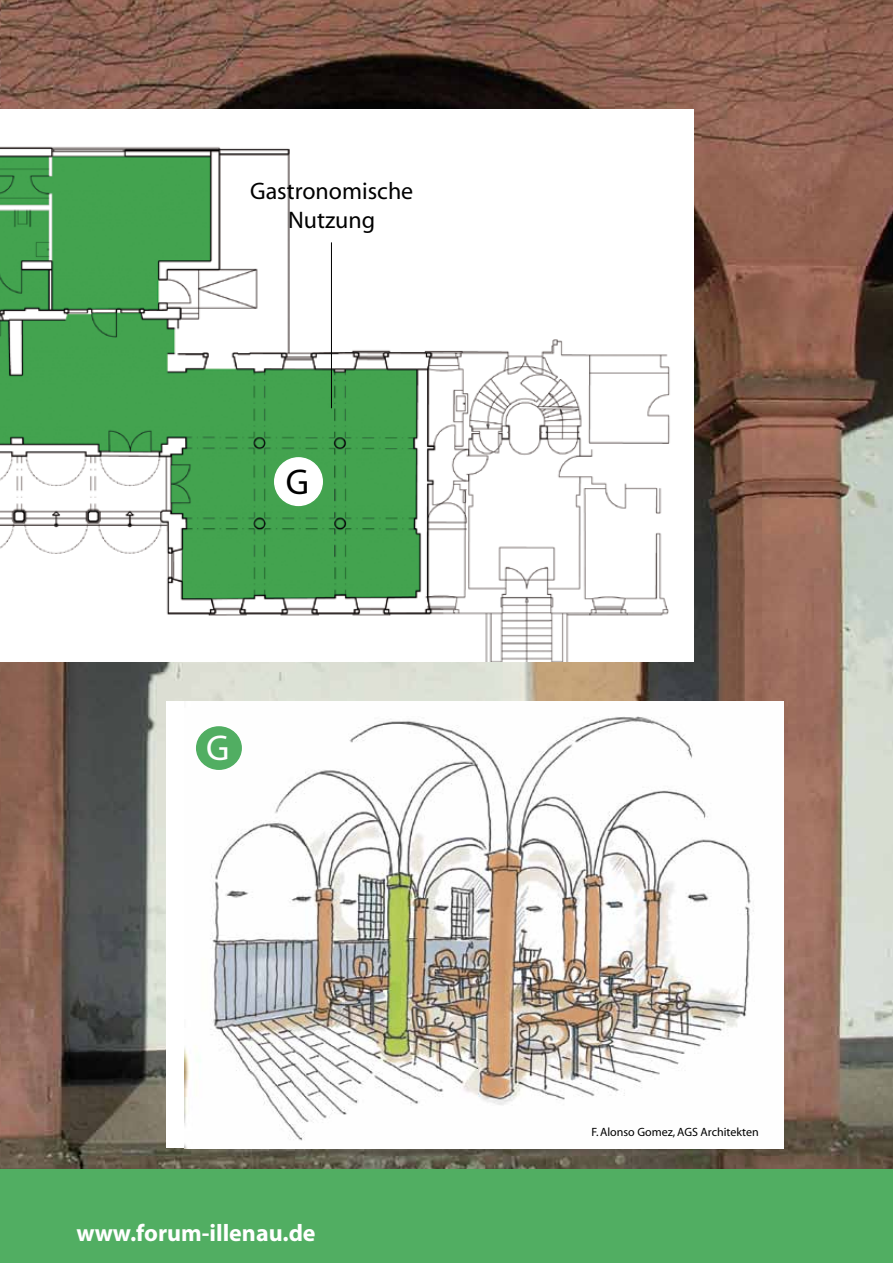
<style>
.page{position:relative;width:893px;height:1263px;background:#fff}
.page>*{position:absolute;margin:0;border:0;box-sizing:border-box;transform-origin:0 0}
.t1{font:36px "Myriad";color:#fff}
.t2{font:36px "Myriad";color:#000}
.t3{font:24px/28.8px "Myriad";color:#000;text-align:center}
.t4{font:700 24px "Myriad";color:#fff}
.t5{font:12px "Myriad";color:#000}
</style>
<div class="page">
<img style="left:0;top:0;width:893px;height:1169px">
<div style="left:0;top:1169px;width:893px;height:94px;background:#51ae62"></div>
<div style="left:167px;top:702px;width:616px;height:446px;background:#fff"></div>
<img style="left:185px;top:716px;width:569px;height:432px">
<div style="left:195px;top:725px;width:48px;height:46px;background:#51ae62;border-radius:50%"></div>
<div style="left:194px;top:725px;width:49px;height:46px;border:2px solid #fff;border-radius:50%"></div>
<img style="left:0;top:110px;width:694px;height:551px">
<div style="left:275px;top:458px;width:47px;height:47px;background:#fff;border-radius:50%"></div>
<div style="left:274px;top:457px;width:49px;height:49px;border:2px solid #fff;border-radius:50%"></div>
<hr style="left:331px;top:242px;width:1px;height:166px;background:#000">
<h2 class="t3" style="left:250px;top:178px;width:165px">Gastronomische<br>Nutzung</h2>
<h1 class="t2" style="left:286px;top:464px;width:25px">G</h1>
<h1 class="t1" style="left:206px;top:730px;width:25px">G</h1>
<h2 class="t4" style="left:77px;top:1220px;width:241px">www.forum-illenau.de</h2>
<p class="t5" style="left:591px;top:1125px;width:169px">F. Alonso Gomez, AGS Architekten</p>
</div>
